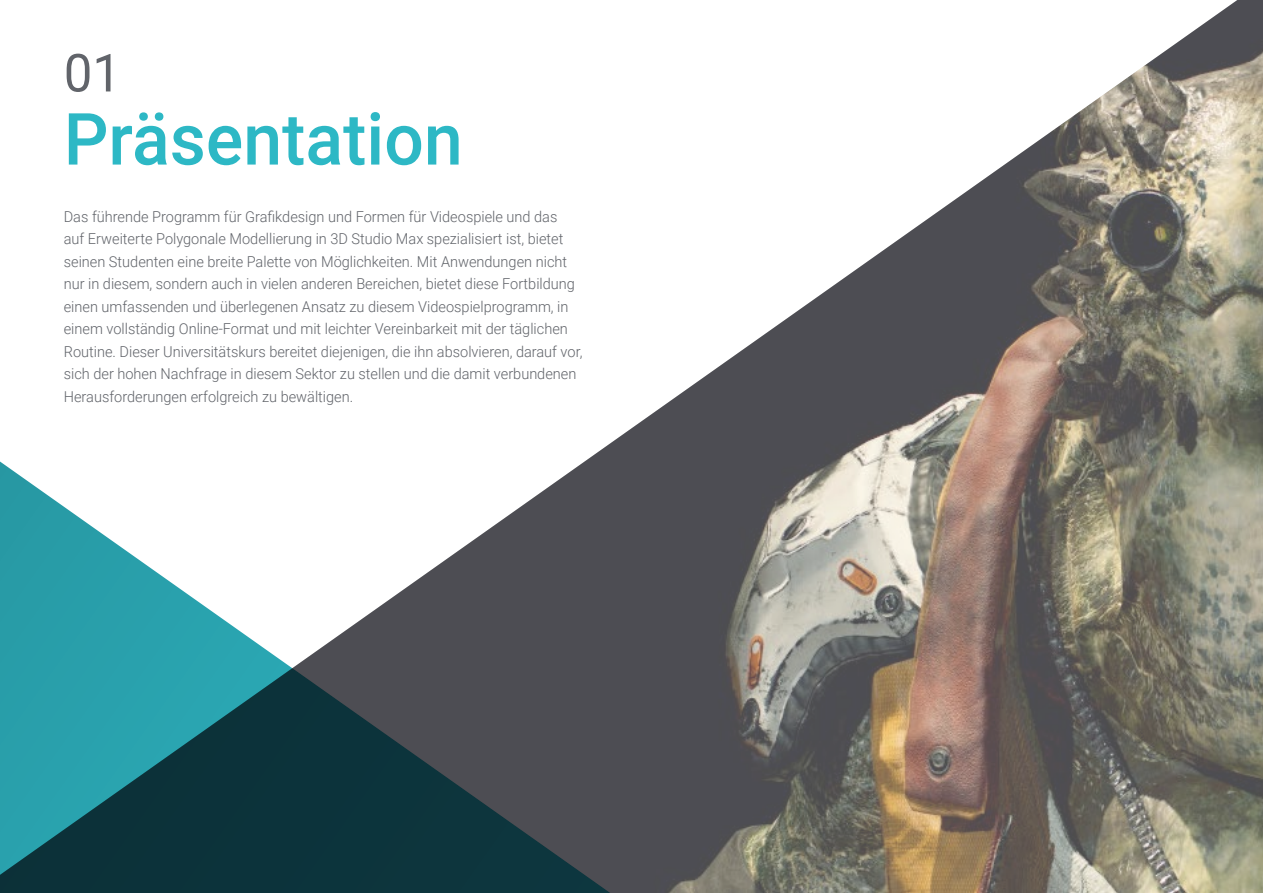
<style>
.page{position:relative;width:1263px;height:893px;background:#fff}
.page>*{position:absolute;margin:0;border:0;box-sizing:border-box;transform-origin:0 0}
.t1{font:500 72px "Roboto";color:#2db8c5}
.t2{font:52.5px "Roboto";color:#61646a}
.t3{font:300 15px/22.5px "Roboto";color:#61646a}
</style>
<div class="page">
<img style="left:606px;top:0;width:657px;height:893px">
<svg style="left:0;top:446px;width:640px;height:447px"></svg>
<h2 class="t2" style="left:64px;top:36px;width:59px">01</h2>
<h1 class="t1" style="left:64px;top:89px;width:400px">Präsentation</h1>
<p class="t3" style="left:64px;top:205px;width:520px">Das führende Programm für Grafikdesign und Formen für Videospiele und das<br>auf Erweiterte Polygonale Modellierung in 3D Studio Max spezialisiert ist, bietet seinen Studenten eine breite Palette von Möglichkeiten. Mit Anwendungen nicht nur in diesem, sondern auch in vielen anderen Bereichen, bietet diese Fortbildung einen umfassenden und überlegenen Ansatz zu diesem Videospielprogramm, in einem vollständig Online-Format und mit leichter Vereinbarkeit mit der täglichen Routine. Dieser Universitätskurs bereitet diejenigen, die ihn absolvieren, darauf vor, sich der hohen Nachfrage in diesem Sektor zu stellen und die damit verbundenen Herausforderungen erfolgreich zu bewältigen.</p>
</div>
